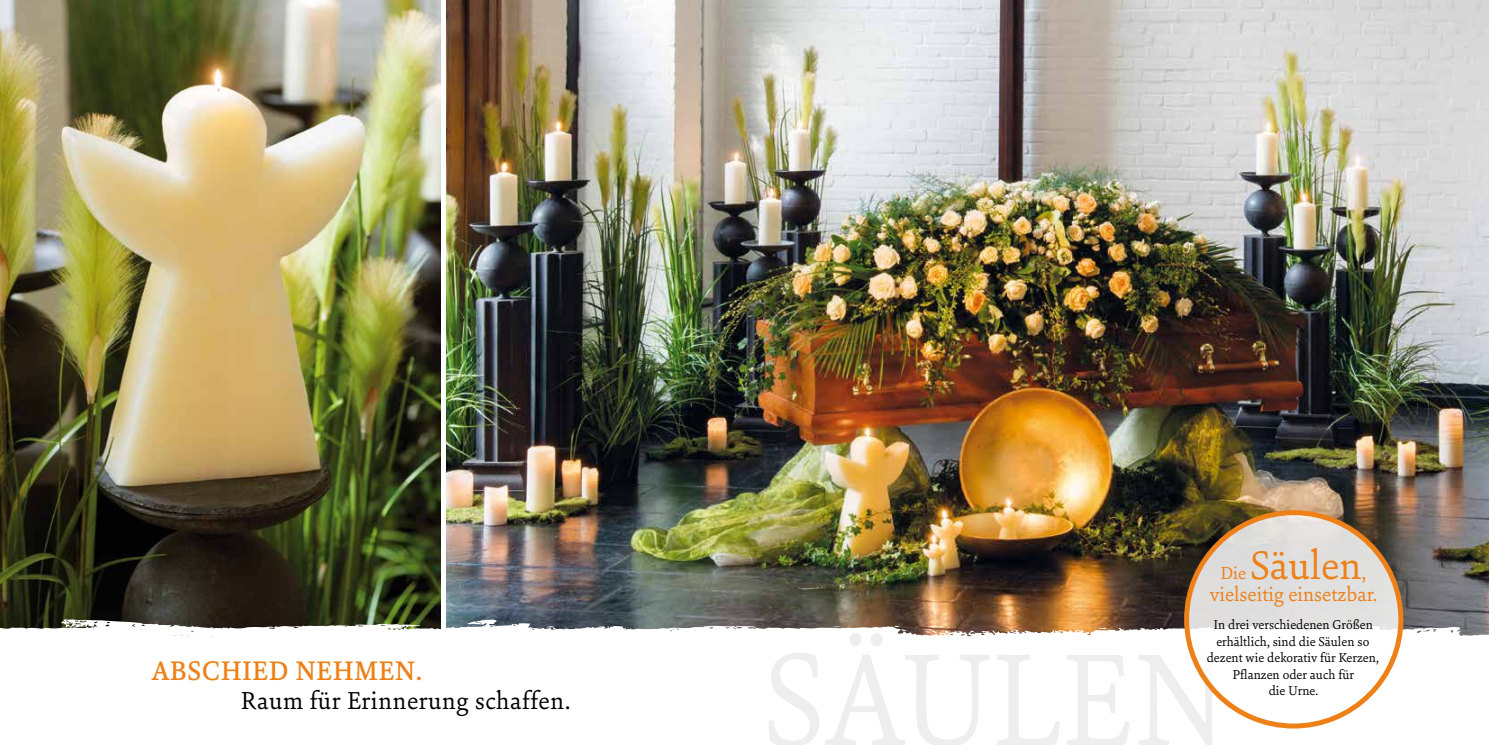
<style>
.page{position:relative;width:1489px;height:745px;background:#fff}
.page>*{position:absolute;margin:0;border:0;box-sizing:border-box;transform-origin:0 0}
.t1{font:42.5px "Sina Nova";color:#ee8018}
.t2{font:500 28.75px "Sina Nova";letter-spacing:.03em;color:#ee8018}
.t3{font:26.25px "Sina Nova";letter-spacing:.02em;color:#000}
.t4{font:21.25px "Sina Nova";color:#ee8018}
.t5{font:18.75px "Sina Nova";color:#ee8018}
.t6{font:13.75px/16.5px "Sina Nova";color:#000;text-align:center}
.s1{font-size:21.25px}
</style>
<div class="page">
<img style="left:446px;top:0;width:1042px;height:618px">
<img style="left:0;top:0;width:440px;height:618px">
<svg style="left:762px;top:618px;width:726px;height:74px"></svg>
<svg style="left:0;top:618px;width:762px;height:19px"></svg>
<svg style="left:1186px;top:511px;width:214px;height:216px"></svg>
<div style="left:1183px;top:510px;width:220px;height:218px;border:5px solid #ee8018;border-radius:50%"></div>
<h2 class="t2" style="left:151px;top:651px;width:272px">ABSCHIED NEHMEN.</h2>
<h3 class="t3" style="left:241px;top:682px;width:330px">Raum für Erinnerung schaffen.</h3>
<h1 class="t1" style="left:1250px;top:536px;width:117px">Säulen<span class="s1">,</span></h1>
<h3 class="t4" style="left:1209px;top:580px;width:169px">vielseitig einsetzbar.</h3>
<p class="t6" style="left:1206px;top:615px;width:174px">In drei verschiedenen Größen erhältlich, sind die Säulen so dezent wie dekorativ für Kerzen,<br>Pflanzen oder auch für<br>die Urne.</p>
<h3 class="t5" style="left:1220px;top:560px;width:27px">Die</h3>
</div>
